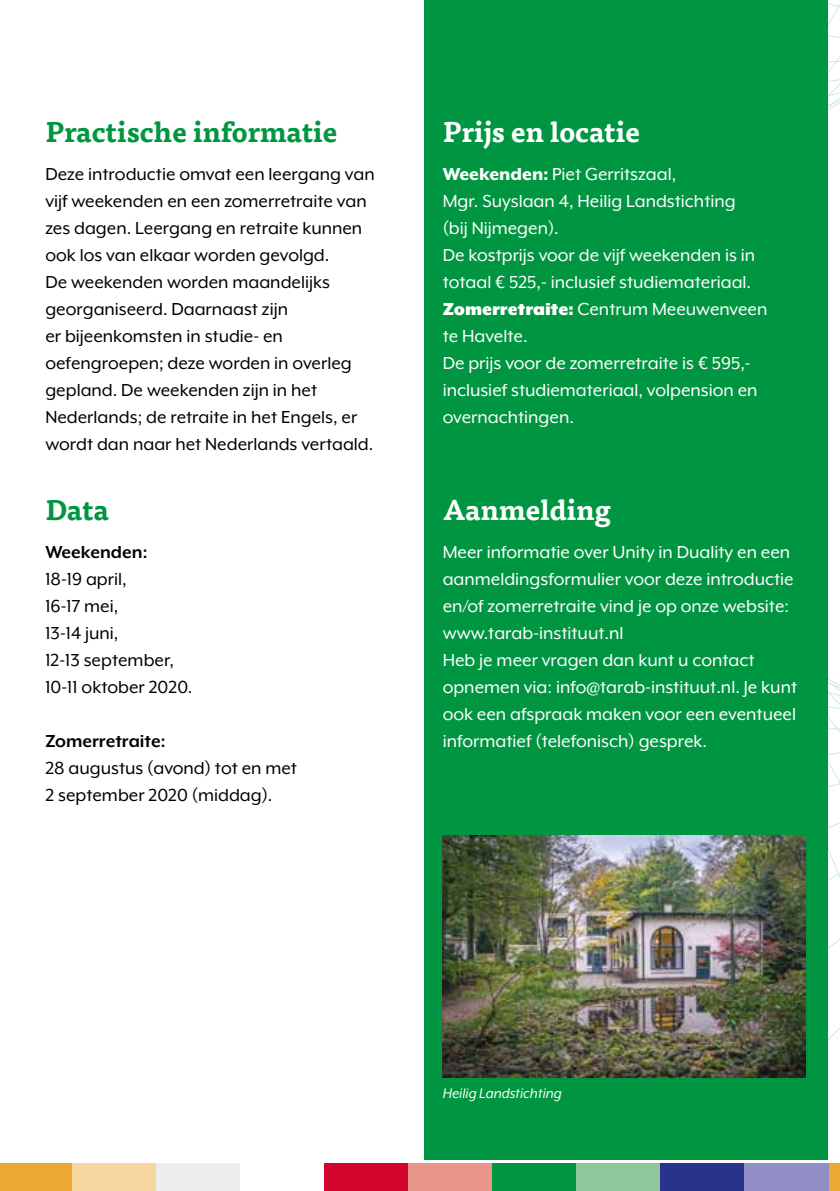
<style>
.page{position:relative;width:840px;height:1191px;background:#fff}
.page>*{position:absolute;margin:0;border:0;box-sizing:border-box;transform-origin:0 0}
.t1{font:700 28px "Tisa Pro";color:#009641}
.t2{font:700 28px "Tisa Pro";color:#fff}
.t3{font:20px/27px "Mr Eaves XL Mod OT";color:#fff}
.t4{font:20px/27px "Mr Eaves XL Mod OT";color:#000}
.t5{font:700 20px "Mr Eaves XL Mod OT";color:#000}
.t6{font:italic 16px "Mr Eaves XL Mod OT";color:#fff}
.s1{font-weight:800}
.s2{font-weight:900}
</style>
<div class="page">
<div style="left:423px;top:0;width:404px;height:1170px;background:#009641"></div>
<svg style="left:827px;top:0;width:12px;height:1062px"></svg>
<div style="left:827px;top:1162px;width:12px;height:29px;background:#eba933"></div>
<div style="left:0;top:1162px;width:72px;height:29px;background:#eba933"></div>
<div style="left:72px;top:1162px;width:84px;height:29px;background:#f7d59f"></div>
<div style="left:156px;top:1162px;width:84px;height:29px;background:#ededed"></div>
<div style="left:324px;top:1162px;width:84px;height:29px;background:#d30630"></div>
<div style="left:408px;top:1162px;width:84px;height:29px;background:#ea958a"></div>
<div style="left:492px;top:1162px;width:84px;height:29px;background:#009641"></div>
<div style="left:576px;top:1162px;width:84px;height:29px;background:#8ec89a"></div>
<div style="left:660px;top:1162px;width:84px;height:29px;background:#28348b"></div>
<div style="left:744px;top:1162px;width:83px;height:29px;background:#908ec4"></div>
<hr style="left:0;top:1160px;width:839px;height:2px;background:#fff">
<img style="left:442px;top:835px;width:363px;height:242px">
<h1 class="t1" style="left:45px;top:109px;width:293px">Practische informatie</h1>
<p class="t4" style="left:45px;top:161px;width:331px">Deze introductie omvat een leergang van vijf weekenden en een zomerretraite van zes dagen. Leergang en retraite kunnen ook los van elkaar worden gevolgd.<br>De weekenden worden maandelijks georganiseerd. Daarnaast zijn<br>er bijeenkomsten in studie- en oefengroepen; deze worden in overleg gepland. De weekenden zijn in het Nederlands; de retraite in het Engels, er wordt dan naar het Nederlands vertaald.</p>
<h1 class="t1" style="left:45px;top:487px;width:65px">Data</h1>
<p class="t5" style="left:45px;top:542px;width:103px">Weekenden:</p>
<p class="t4" style="left:45px;top:566px;width:148px">18-19 april,<br>16-17 mei,<br>13-14 juni,<br>12-13 september,<br>10-11 oktober 2020.</p>
<p class="t5" style="left:45px;top:731px;width:122px">Zomerretraite:</p>
<p class="t4" style="left:45px;top:755px;width:253px">28 augustus (avond) tot en met<br>2 september 2020 (middag).</p>
<h1 class="t2" style="left:442px;top:109px;width:199px">Prijs en locatie</h1>
<p class="t3" style="left:442px;top:161px;width:326px"><span class="s1">Weekenden:</span> Piet Gerritszaal,<br>Mgr. Suyslaan 4, Heilig Landstichting<br>(bij Nijmegen).<br>De kostprijs voor de vijf weekenden is in totaal € 525,- inclusief studiemateriaal.<br><span class="s2">Zomerretraite:</span> Centrum Meeuwenveen te Havelte.<br>De prijs voor de zomerretraite is € 595,- inclusief studiemateriaal, volpension en overnachtingen.</p>
<h1 class="t2" style="left:442px;top:487px;width:170px">Aanmelding</h1>
<p class="t3" style="left:442px;top:539px;width:356px">Meer informatie over Unity in Duality en een aanmeldingsformulier voor deze introductie en/of zomerretraite vind je op onze website: www.tarab-instituut.nl<br>Heb je meer vragen dan kunt u contact opnemen via: info@tarab-instituut.nl. Je kunt ook een afspraak maken voor een eventueel informatief (telefonisch) gesprek.</p>
<p class="t6" style="left:442px;top:1085px;width:121px">Heilig Landstichting</p>
</div>
